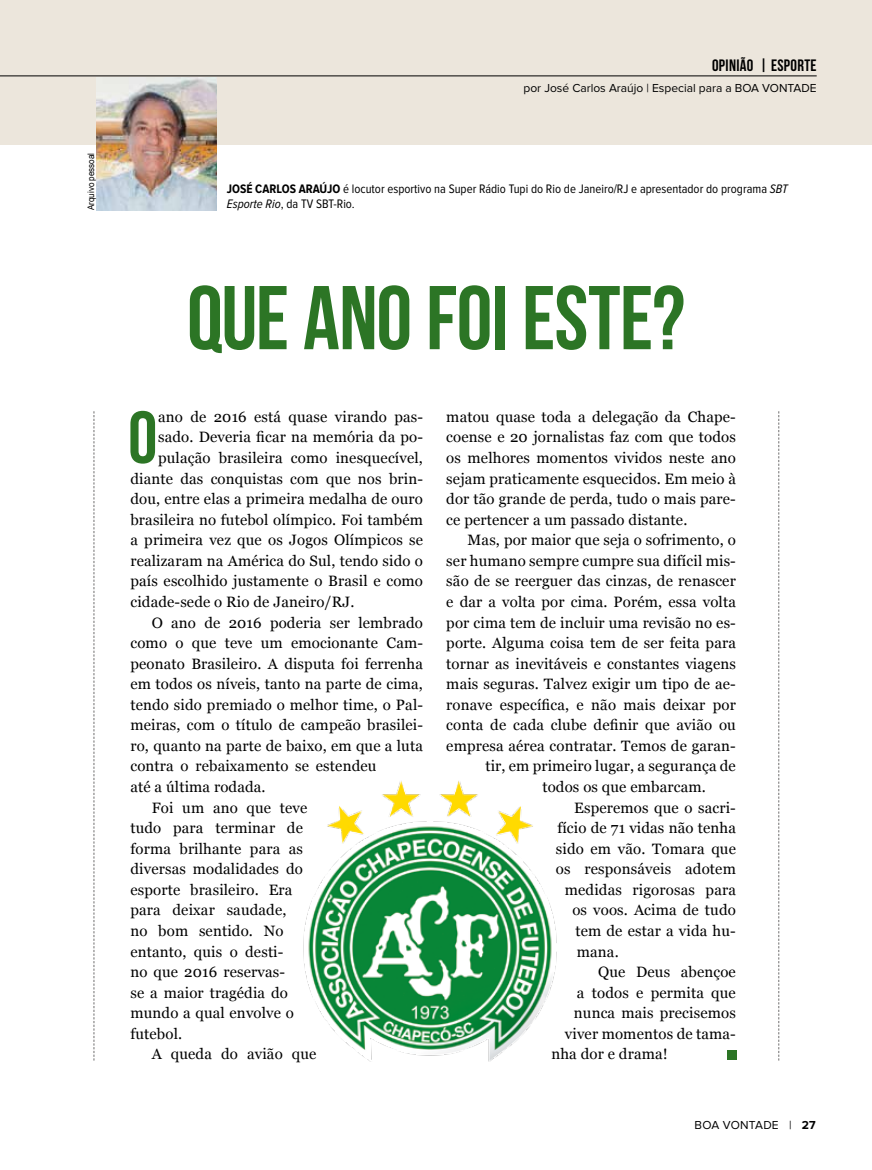
<style>
.page{position:relative;width:872px;height:1170px;background:#fff}
.page>*{position:absolute;margin:0;border:0;box-sizing:border-box;transform-origin:0 0}
.t1{font:700 90.15px "Bebas Neue";letter-spacing:-.01em;color:#2c7525}
.t2{font:700 73.65px "Bebas Neue";color:#2c7525}
.t3{font:700 16.5px "Bebas Neue";letter-spacing:.02em;color:#000}
.t4{font:15px/20.5px "Georgia";letter-spacing:.01em;color:#000;text-align:justify}
.t5{font:12.75px/15.3px "Proxima Nova Cond";color:#000}
.t6{font:12px "Proxima Nova";color:#000}
.t7{font:12px "Proxima Nova";letter-spacing:.02em;color:#000}
.t8{font:9px "Arial";color:#000;scale:.9 1}
.s1{font-weight:700}
.s2{font-style:italic}
</style>
<div class="page">
<div style="left:0;top:0;width:872px;height:145px;background:#ece6dc"></div>
<img style="left:96px;top:77px;width:121px;height:133px">
<hr style="left:0;top:75px;width:816px;height:1px;background:#000">
<svg style="left:94px;top:411px;width:1px;height:649px"></svg>
<svg style="left:778px;top:411px;width:1px;height:649px"></svg>
<div style="left:727px;top:1049px;width:10px;height:10px;background:#2c7525"></div>
<img style="left:303px;top:781px;width:254px;height:281px">
<p class="t8" style="left:85px;top:210px;width:66px;rotate:-90deg">Arquivo pessoal</p>
<p class="t3" style="left:712px;top:56px;width:106px">OPINIÃO | ESPORTE</p>
<p class="t6" style="left:523px;top:81px;width:295px">por José Carlos Araújo | Especial para a BOA VONTADE</p>
<p class="t5" style="left:227px;top:181px;width:562px"><span class="s1">JOSÉ CARLOS ARAÚJO</span> é locutor esportivo na Super Rádio Tupi do Rio de Janeiro/RJ e apresentador do programa <span class="s2">SBT<br>Esporte Rio</span>, da TV SBT-Rio.</p>
<h1 class="t1" style="left:187px;top:268px;width:499px">QUE ANO FOI ESTE?</h1>
<h2 class="t2" style="left:128px;top:397px;width:31px">O</h2>
<p class="t4" style="left:158px;top:406px;width:266px">ano de 2016 está quase virando pas-</p>
<p class="t4" style="left:158px;top:426px;width:266px">sado. Deveria ficar na memória da po-</p>
<p class="t4" style="left:158px;top:447px;width:266px">pulação brasileira como inesquecível,</p>
<p class="t4" style="left:130px;top:467px;width:294px">diante das conquistas com que nos brin-</p>
<p class="t4" style="left:130px;top:488px;width:294px">dou, entre elas a primeira medalha de ouro</p>
<p class="t4" style="left:130px;top:508px;width:294px">brasileira no futebol olímpico. Foi também</p>
<p class="t4" style="left:130px;top:529px;width:294px">a primeira vez que os Jogos Olímpicos se</p>
<p class="t4" style="left:130px;top:549px;width:294px">realizaram na América do Sul, tendo sido o</p>
<p class="t4" style="left:130px;top:570px;width:294px">país escolhido justamente o Brasil e como</p>
<p class="t4" style="left:130px;top:591px;width:225px">cidade-sede o Rio de Janeiro/RJ.</p>
<p class="t4" style="left:152px;top:611px;width:273px">O ano de 2016 poderia ser lembrado</p>
<p class="t4" style="left:130px;top:632px;width:294px">como o que teve um emocionante Cam-</p>
<p class="t4" style="left:130px;top:652px;width:294px">peonato Brasileiro. A disputa foi ferrenha</p>
<p class="t4" style="left:130px;top:673px;width:294px">em todos os níveis, tanto na parte de cima,</p>
<p class="t4" style="left:130px;top:693px;width:294px">tendo sido premiado o melhor time, o Pal-</p>
<p class="t4" style="left:130px;top:714px;width:294px">meiras, com o título de campeão brasilei-</p>
<p class="t4" style="left:130px;top:734px;width:294px">ro, quanto na parte de baixo, em que a luta</p>
<p class="t4" style="left:130px;top:755px;width:247px">contra o rebaixamento se estendeu</p>
<p class="t4" style="left:130px;top:775px;width:137px">até a última rodada.</p>
<p class="t4" style="left:152px;top:796px;width:157px">Foi um ano que teve</p>
<p class="t4" style="left:130px;top:817px;width:174px">tudo para terminar de</p>
<p class="t4" style="left:130px;top:837px;width:174px">forma brilhante para as</p>
<p class="t4" style="left:130px;top:858px;width:174px">diversas modalidades do</p>
<p class="t4" style="left:130px;top:878px;width:164px">esporte brasileiro. Era</p>
<p class="t4" style="left:130px;top:899px;width:158px">para deixar saudade,</p>
<p class="t4" style="left:130px;top:919px;width:154px">no bom sentido. No</p>
<p class="t4" style="left:130px;top:940px;width:154px">entanto, quis o desti-</p>
<p class="t4" style="left:130px;top:960px;width:156px">no que 2016 reservas-</p>
<p class="t4" style="left:130px;top:981px;width:159px">se a maior tragédia do</p>
<p class="t4" style="left:130px;top:1002px;width:165px">mundo a qual envolve o</p>
<p class="t4" style="left:130px;top:1022px;width:53px">futebol.</p>
<p class="t4" style="left:152px;top:1043px;width:166px">A queda do avião que</p>
<p class="t4" style="left:446px;top:406px;width:291px">matou quase toda a delegação da Chape&shy;coense e 20 jornalistas faz com que todos os melhores momentos vividos neste ano sejam praticamente esquecidos. Em meio à dor tão grande de perda, tudo o mais pare&shy;ce pertencer a um passado distante.</p>
<p class="t4" style="left:467px;top:529px;width:270px">Mas, por maior que seja o sofrimento, o</p>
<p class="t4" style="left:446px;top:549px;width:291px">ser humano sempre cumpre sua difícil mis-</p>
<p class="t4" style="left:446px;top:570px;width:291px">são de se reerguer das cinzas, de renascer</p>
<p class="t4" style="left:446px;top:591px;width:291px">e dar a volta por cima. Porém, essa volta</p>
<p class="t4" style="left:446px;top:611px;width:291px">por cima tem de incluir uma revisão no es-</p>
<p class="t4" style="left:446px;top:632px;width:291px">porte. Alguma coisa tem de ser feita para</p>
<p class="t4" style="left:446px;top:652px;width:291px">tornar as inevitáveis e constantes viagens</p>
<p class="t4" style="left:446px;top:673px;width:291px">mais seguras. Talvez exigir um tipo de ae-</p>
<p class="t4" style="left:446px;top:693px;width:291px">ronave específica, e não mais deixar por</p>
<p class="t4" style="left:446px;top:714px;width:291px">conta de cada clube definir que avião ou</p>
<p class="t4" style="left:446px;top:734px;width:291px">empresa aérea contratar. Temos de garan-</p>
<p class="t4" style="left:485px;top:755px;width:252px">tir, em primeiro lugar, a segurança de</p>
<p class="t4" style="left:542px;top:775px;width:165px">todos os que embarcam.</p>
<p class="t4" style="left:574px;top:796px;width:163px">Esperemos que o sacri-</p>
<p class="t4" style="left:557px;top:817px;width:180px">fício de 71 vidas não tenha</p>
<p class="t4" style="left:556px;top:837px;width:181px">sido em vão. Tomara que</p>
<p class="t4" style="left:556px;top:858px;width:181px">os responsáveis adotem</p>
<p class="t4" style="left:565px;top:878px;width:173px">medidas rigorosas para</p>
<p class="t4" style="left:572px;top:899px;width:165px">os voos. Acima de tudo</p>
<p class="t4" style="left:575px;top:919px;width:162px">tem de estar a vida hu-</p>
<p class="t4" style="left:577px;top:940px;width:43px">mana.</p>
<p class="t4" style="left:598px;top:960px;width:139px">Que Deus abençoe</p>
<p class="t4" style="left:577px;top:981px;width:160px">a todos e permita que</p>
<p class="t4" style="left:574px;top:1002px;width:163px">nunca mais precisemos</p>
<p class="t4" style="left:565px;top:1022px;width:172px">viver momentos de tama-</p>
<p class="t4" style="left:551px;top:1043px;width:118px">nha dor e drama!</p>
<p class="t7" style="left:694px;top:1117px;width:123px">BOA VONTADE | <span class="s1">27</span></p>
</div>
